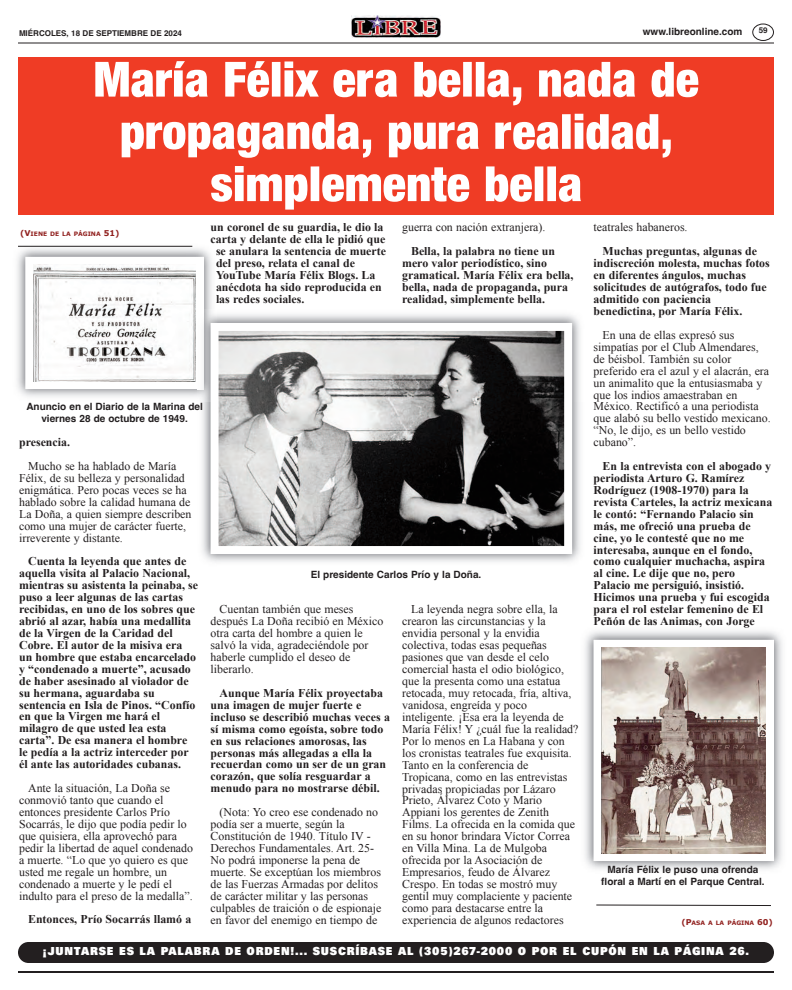
<style>
.page{position:relative;width:792px;height:990px;background:#fff}
.page>*{position:absolute;margin:0;border:0;box-sizing:border-box;transform-origin:0 0}
.t1{font:52px/52.3px "Sans Black Condensed DTC";color:#fff;text-align:center}
.t2{font:12px "Univers Ultra Bold DTC";letter-spacing:.065em;color:#fff;scale:.92 1}
.t3{font:11.9px/11.9px "Times New Roman";color:#231f20}
.t4{font:700 11.9px/11.9px "Times New Roman";color:#231f20}
.t5{font:700 10px/12px "Helvetica";color:#231f20;text-align:center}
.t6{font:700 8px "Helvetica";color:#231f20}
.t7{font:700 6px "Verdana";color:#91211f}
.s1{font-size:8px}
</style>
<div class="page">
<hr style="left:18px;top:43px;width:756px;height:1px;background:#231f20">
<svg style="left:352px;top:37px;width:86px;height:1px"></svg>
<img style="left:351px;top:15px;width:90px;height:22px">
<svg style="left:752px;top:24px;width:22px;height:17px"></svg>
<hr style="left:18px;top:971px;width:756px;height:2px;background:#231f20">
<div style="left:19px;top:57px;width:755px;height:157px;background:#ef3c25"></div>
<svg style="left:596px;top:904px;width:175px;height:2px"></svg>
<img style="left:17px;top:245px;width:195px;height:152px">
<svg style="left:216px;top:250px;width:1px;height:53px"></svg>
<img style="left:33px;top:265px;width:163px;height:116px">
<img style="left:198px;top:310px;width:383px;height:252px">
<img style="left:220px;top:332px;width:343px;height:213px">
<div style="left:211px;top:323px;width:361px;height:231px;border:8px solid #fff"></div>
<img style="left:585px;top:627px;width:197px;height:242px">
<img style="left:602px;top:648px;width:164px;height:205px">
<hr style="left:18px;top:246px;width:174px;height:1px;background:#231f20">
<div style="left:18px;top:942px;width:756px;height:21px;background:#231f20;border-radius:10px"></div>
<p class="t6" style="left:19px;top:30px;width:164px">MIÉRCOLES, 18 DE SEPTIEMBRE DE 2024</p>
<p class="t5" style="left:643px;top:26px;width:101px">www.libreonline.com</p>
<p class="t6" style="left:759px;top:27px;width:10px">59</p>
<h1 class="t1" style="left:94px;top:58px;width:607px">María Félix era bella, nada de propaganda, pura realidad, simplemente bella</h1>
<p class="t7" style="left:20px;top:230px;width:101px"><span class="s1">(V</span>IENE DE LA PÁGINA <span class="s1">51)</span></p>
<p class="t4" style="left:211px;top:221px;width:174px">un coronel de su guardia, le dio la</p>
<p class="t4" style="left:211px;top:233px;width:176px">carta y delante de ella le pidió que</p>
<p class="t4" style="left:216px;top:245px;width:172px">se anulara la sentencia de muerte</p>
<p class="t4" style="left:216px;top:257px;width:140px">del preso, relata el canal de</p>
<p class="t4" style="left:216px;top:269px;width:161px">YouTube María Félix Blogs. La</p>
<p class="t4" style="left:216px;top:281px;width:167px">anécdota ha sido reproducida en</p>
<p class="t4" style="left:216px;top:293px;width:90px">las redes sociales.</p>
<p class="t3" style="left:402px;top:221px;width:145px">guerra con nación extranjera).</p>
<p class="t4" style="left:402px;top:245px;width:173px;text-indent:9px">Bella, la palabra no tiene un mero valor periodístico, sino gramatical. María Félix era bella, bella, nada de propaganda, pura realidad, simplemente bella.</p>
<p class="t5" style="left:26px;top:402px;width:178px">Anuncio en el Diario de la Marina del viernes 28 de octubre de 1949.</p>
<p class="t4" style="left:19px;top:436px;width:52px">presencia.</p>
<p class="t3" style="left:19px;top:460px;width:174px;text-indent:9px">Mucho se ha hablado de María<br>Félix, de su belleza y personalidad enigmática. Pero pocas veces se ha hablado sobre la calidad humana de<br>La Doña, a quien siempre describen como una mujer de carácter fuerte, irreverente y distante.</p>
<p class="t4" style="left:19px;top:555px;width:181px;text-indent:9px">Cuenta la leyenda que antes de aquella visita al Palacio Nacional, mientras su asistenta la peinaba, se puso a leer algunas de las cartas recibidas, en uno de los sobres que abrió al azar, había una medallita de la Virgen de la Caridad del<br>Cobre. El autor de la misiva era un hombre que estaba encarcelado y “condenado a muerte”, acusado de haber asesinado al violador de su hermana, aguardaba su sentencia en Isla de Pinos. “Confío en que la Virgen me hará el milagro de que usted lea esta carta”. De esa manera el hombre le pedía a la actriz interceder por él ante las autoridades cubanas.</p>
<p class="t3" style="left:19px;top:782px;width:176px;text-indent:9px">Ante la situación, La Doña se conmovió tanto que cuando el entonces presidente Carlos Prío<br>Socarrás, le dijo que podía pedir lo que quisiera, ella aprovechó para pedir la libertad de aquel condenado a muerte. “Lo que yo quiero es que usted me regale un hombre, un condenado a muerte y le pedí el indulto para el preso de la medalla”.</p>
<p class="t4" style="left:28px;top:913px;width:165px">Entonces, Prío Socarrás llamó a</p>
<p class="t5" style="left:311px;top:569px;width:172px">El presidente Carlos Prío y la Doña.</p>
<p class="t3" style="left:211px;top:603px;width:174px;text-indent:9px">Cuentan también que meses después La Doña recibió en México otra carta del hombre a quien le salvó la vida, agradeciéndole por haberle cumplido el deseo de liberarlo.</p>
<p class="t4" style="left:211px;top:687px;width:181px;text-indent:9px">Aunque María Félix proyectaba una imagen de mujer fuerte e incluso se describió muchas veces a sí misma como egoísta, sobre todo en sus relaciones amorosas, las personas más allegadas a ella la recuerdan como un ser de un gran corazón, que solía resguardar a menudo para no mostrarse débil.</p>
<p class="t3" style="left:211px;top:806px;width:172px;text-indent:9px">(Nota: Yo creo ese condenado no podía ser a muerte, según la<br>Constitución de 1940. Título IV -<br>Derechos Fundamentales. Art. 25-<br>No podrá imponerse la pena de muerte. Se exceptúan los miembros de las Fuerzas Armadas por delitos de carácter militar y las personas culpables de traición o de espionaje en favor del enemigo en tiempo de</p>
<p class="t3" style="left:402px;top:603px;width:178px;text-indent:9px">La leyenda negra sobre ella, la crearon las circunstancias y la envidia personal y la envidia colectiva, todas esas pequeñas pasiones que van desde el celo comercial hasta el odio biológico, que la presenta como una estatua retocada, muy retocada, fría, altiva, vanidosa, engreída y poco inteligente. ¡Esa era la leyenda de<br>María Félix! Y ¿cuál fue la realidad?<br>Por lo menos en La Habana y con los cronistas teatrales fue exquisita.<br>Tanto en la conferencia de<br>Tropicana, como en las entrevistas privadas propiciadas por Lázaro<br>Prieto, Álvarez Coto y Mario<br>Appiani los gerentes de Zenith<br>Films. La ofrecida en la comida que en su honor brindara Víctor Correa en Villa Mina. La de Mulgoba ofrecida por la Asociación de<br>Empresarios, feudo de Álvarez<br>Crespo. En todas se mostró muy gentil muy complaciente y paciente como para destacarse entre la experiencia de algunos redactores</p>
<p class="t3" style="left:594px;top:221px;width:95px">teatrales habaneros.</p>
<p class="t4" style="left:594px;top:245px;width:178px;text-indent:9px">Muchas preguntas, algunas de indiscreción molesta, muchas fotos en diferentes ángulos, muchas solicitudes de autógrafos, todo fue admitido con paciencia benedictina, por María Félix.</p>
<p class="t3" style="left:594px;top:329px;width:179px;text-indent:9px">En una de ellas expresó sus simpatías por el Club Almendares, de béisbol. También su color preferido era el azul y el alacrán, era un animalito que la entusiasmaba y que los indios amaestraban en<br>México. Rectificó a una periodista que alabó su bello vestido mexicano. “No, le dijo, es un bello vestido cubano”.</p>
<p class="t4" style="left:594px;top:460px;width:180px;text-indent:9px">En la entrevista con el abogado y periodista Arturo G. Ramírez<br>Rodríguez (1908-1970) para la revista Carteles, la actriz mexicana le contó: “Fernando Palacio sin más, me ofreció una prueba de cine, yo le contesté que no me interesaba, aunque en el fondo, como cualquier muchacha, aspira al cine. Le dije que no, pero<br>Palacio me persiguió, insistió.<br>Hicimos una prueba y fui escogida para el rol estelar femenino de El<br>Peñón de las Animas, con Jorge</p>
<p class="t5" style="left:601px;top:864px;width:165px">María Félix le puso una ofrenda floral a Martí en el Parque Central.</p>
<p class="t7" style="left:681px;top:919px;width:93px"><span class="s1">(P</span>ASA A LA PÁGINA <span class="s1">60)</span></p>
<p class="t2" style="left:43px;top:947px;width:769px">¡JUNTARSE ES LA PALABRA DE ORDEN!... SUSCRÍBASE AL (305)267-2000 O POR EL CUPÓN EN LA PÁGINA 26.</p>
</div>
